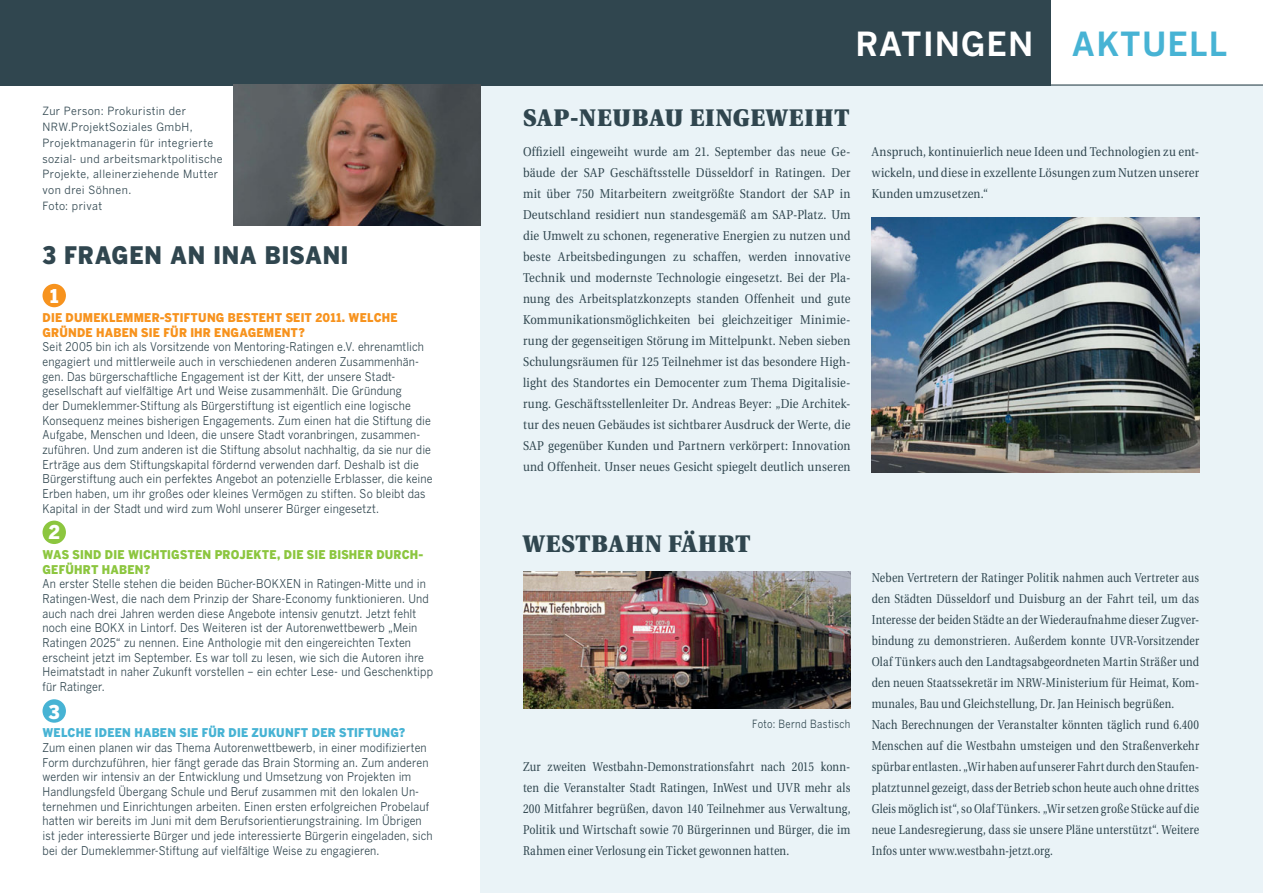
<style>
.page{position:relative;width:1263px;height:893px;background:#fff}
.page>*{position:absolute;margin:0;border:0;box-sizing:border-box;transform-origin:0 0}
.t1{font:700 33px "Benton Gothic";letter-spacing:.03em;color:#fff}
.t2{font:700 33px "Benton Gothic";color:#47b3d4}
.t3{font:900 24px "Utopia";letter-spacing:.04em;color:#30464f;scale:.95 1}
.t4{font:900 24px "Benton Gothic";letter-spacing:.025em;color:#30464f;scale:.95 1}
.t5{font:900 18.9px "Benton Gothic";color:#fff}
.t6{font:12.75px/21px "Utopia";letter-spacing:.015em;color:#30464f;text-align:justify;scale:.88 1}
.t7{font:12.75px/21px "Utopia";letter-spacing:.015em;color:#30464f;scale:.83 1}
.t8{font:12.75px/21px "Utopia";letter-spacing:.015em;color:#30464f;text-align:justify;scale:.84 1}
.t9{font:12px/14.7px "Benton Gothic";letter-spacing:.01em;color:#30464f;scale:.89 1}
.t10{font:900 12px/14.7px "Benton Gothic";letter-spacing:.02em;color:#f7931e;scale:.95 1}
.t11{font:900 12px/14.7px "Benton Gothic";letter-spacing:.02em;color:#8cc63f;scale:.95 1}
.t12{font:900 12px "Benton Gothic";letter-spacing:.02em;color:#47b3d4;scale:.95 1}
.t13{font:11.25px/15.8px "Benton Gothic";letter-spacing:.035em;color:#30464f;scale:.95 1}
.t14{font:11.25px "Benton Gothic";letter-spacing:.035em;color:#30464f;scale:.85 1}
.s1{color:#47b3d4}
</style>
<div class="page">
<div style="left:480px;top:85px;width:783px;height:808px;background:#eaf3f7"></div>
<div style="left:0;top:0;width:1050px;height:85px;background:#30464f"></div>
<div style="left:43px;top:284px;width:23px;height:23px;background:#f7931e;border-radius:50%"></div>
<div style="left:43px;top:521px;width:23px;height:23px;background:#8cc63f;border-radius:50%"></div>
<div style="left:43px;top:699px;width:23px;height:24px;background:#47b3d4;border-radius:50%"></div>
<hr style="left:0;top:84px;width:1263px;height:2px;background:#30464f">
<img style="left:234px;top:84px;width:246px;height:141px">
<img style="left:872px;top:218px;width:327px;height:254px">
<img style="left:523px;top:572px;width:327px;height:136px">
<p class="t13" style="left:43px;top:103px;width:191px">Zur Person: Prokuristin der<br>NRW.ProjektSoziales GmbH ,<br>Projektmanagerin für integrierte sozial- und arbeitsmarktpolitische<br>Projekte, alleinerziehende M utter von drei Söhnen.<br>Foto: privat</p>
<h2 class="t4" style="left:43px;top:240px;width:91px">3 FRAGEN</h2>
<h2 class="t4" style="left:170px;top:240px;width:186px">AN INA BI SANI</h2>
<h3 class="t5" style="left:50px;top:284px;width:10px">1</h3>
<p class="t10" style="left:43px;top:310px;width:375px">DI E DUMEKLEMMER-STI FTUNG BESTEHT SEIT 2011. WELCHE<br>GRÜNDE HABEN SI E FÜR IHR ENGAGEMENT?</p>
<p class="t9" style="left:43px;top:339px;width:440px">Seit 2005 bin ich als Vorsitzende von Mentoring-Ratingen e.V. ehrenamtlich engagiert und mittlerweile auch in verschiedenen anderen Zusammenhän&shy;gen. Das bürgerschaftliche Engagement ist der Kitt, der unsere Stadt&shy;gesellschaft auf vielfältige Art und Weise zusammenhält. D ie Gründung<br>der Dumeklemmer-Stiftung als Bürgerstiftung ist eigentlich eine logische Konsequenz meines bisherigen Engagements. Zum einen hat die Stiftung die Aufgabe, Menschen und Ideen, die unsere Stadt voranbringen, zusammen&shy;zuführen. Und zum anderen ist die Stiftung absolut nachhaltig, da sie nur die Erträge aus dem Stiftungskapital fördernd verwenden darf. Deshalb ist die Bürgerstiftung auch ein perfektes Angebot an potenzielle Erblasser, die keine Erben haben, um ihr großes oder kleines Vermögen zu stiften. So bleibt das Kapital in der Stadt und wird zum Wohl unserer Bürger eingesetzt.</p>
<h3 class="t5" style="left:48px;top:521px;width:13px">2</h3>
<p class="t11" style="left:43px;top:547px;width:402px">WAS SIND DIE WI CHTIGSTEN PROJEKTE, DIE SI E BISHER DURCH-<br>GEFÜHRT HABEN?</p>
<p class="t9" style="left:43px;top:576px;width:440px">An erster Stelle stehen die beiden Bücher-BOKXEN in Ratingen-M itte und in Ratingen-West, die nach dem Prinzip der Share-Economy funktionieren. Und auch nach drei Jahren werden diese Angebote intensiv genutzt. Jetzt fehlt noch eine BOKX in Lintorf. Des Weiteren ist der Autorenwettbewerb „M ein Ratingen 2025“ zu nennen. Eine Anthologie mit den eingereichten Texten erscheint jetzt im September. Es war toll zu lesen, wie sich die Autoren ihre Heimatstadt in naher Zukunft vorstellen – ein echter Lese- und Geschenktipp für Ratinger.</p>
<h3 class="t5" style="left:49px;top:700px;width:13px">3</h3>
<p class="t12" style="left:43px;top:725px;width:316px">WELCHE IDEEN HABEN SI E FÜR DIE ZUKUNFT DER STI</p>
<p class="t12" style="left:358px;top:725px;width:51px">FTUNG?</p>
<p class="t9" style="left:43px;top:740px;width:440px">Zum einen planen wir das Thema Autorenwettbewerb, in einer modifizierten Form durchzuführen, hier fängt gerade das Brain Storming an. Zum anderen werden wir intensiv an der Entwicklung und Umsetzung von Projekten im Handlungsfeld Übergang Schule und Beruf zusammen mit den lokalen Un&shy;ternehmen und Einrichtungen arbeiten. Einen ersten erfolgreichen Probelauf hatten wir bereits im Juni mit dem Berufsorientierungstraining. I m Übrigen ist jeder interessierte Bürger und jede interessierte Bürgerin eingeladen, sich bei der Dumeklemmer-Stiftung auf vielfältige Weise zu engagieren.</p>
<h1 class="t1" style="left:855px;top:23px;width:264px">RATINGEN <span class="s1">AKTUE</span></h1>
<h1 class="t2" style="left:1189px;top:23px;width:40px">LL</h1>
<h2 class="t3" style="left:523px;top:104px;width:345px">SAP-NEUBAU EINGEWEIHT</h2>
<p class="t6" style="left:523px;top:142px;width:374px">Offiziell eingeweiht wurde am 21. September das neue Ge&shy;bäude der SAP Geschäftsstelle Düsseldorf in Ratingen. Der mit über 750 Mitarbeitern zweitgrößte Standort der SAP in Deutschland residiert nun standesgemäß am SAP-Platz. Um die Umwelt zu schonen, regenerative Energien zu nutzen und beste Arbeitsbedingungen zu schaffen, werden innovative Technik und modernste Technologie eingesetzt. Bei der Pla&shy;nung des Arbeitsplatzkonzepts standen Offenheit und gute Kommunikationsmöglichkeiten bei gleichzeitiger Minimie&shy;rung der gegenseitigen Störung im Mittelpunkt. Neben sieben Schulungsräumen für 125 Teilnehmer ist das besondere High&shy;light des Standortes ein Democenter zum Thema Digitalisie&shy;rung. Geschäftsstellenleiter Dr. Andreas Beyer: „Die Architek&shy;tur des neuen Gebäudes ist sichtbarer Ausdruck der Werte, die SAP gegenüber Kunden und Partnern verkörpert: Innovation und Offenheit. Unser neues Gesicht spiegelt deutlich unseren</p>
<p class="t6" style="left:872px;top:142px;width:374px">Anspruch, kontinuierlich neue Ideen und Technologien zu ent&shy;wickeln, und diese in exzellente Lösungen zum Nutzen unserer Kunden umzusetzen.“</p>
<h2 class="t3" style="left:523px;top:530px;width:241px">WESTBAHN FÄHRT</h2>
<p class="t14" style="left:752px;top:718px;width:117px">Foto: Bernd Bastisch</p>
<p class="t8" style="left:523px;top:756px;width:391px">Zur zweiten Westbahn-Demonstrationsfahrt nach 2015 konn&shy;ten die Veranstalter Stadt Ratingen, InWest und UVR mehr als 200 Mitfahrer begrüßen, davon 140 Teilnehmer aus Verwaltung, Politik und Wirtschaft sowie 70 Bürgerinnen und Bürger, die im Rahmen einer Verlosung ein Ticket gewonnen hatten.</p>
<p class="t7" style="left:872px;top:567px;width:396px">Neben Vertretern der Ratinger Politik nahmen auch Vertreter aus den Städten Düsseldorf und Duisburg an der Fahrt teil, um das Interesse der beiden Städte an der Wiederaufnahme dieser Zugver&shy;bindung zu demonstrieren. Außerdem konnte UVR-Vorsitzender Olaf Tünkers auch den Landtagsabgeordneten Martin Sträßer und den neuen Staatssekretär im NRW-Ministerium für Heimat, Kom&shy;munales, Bau und Gleichstellung, Dr. Jan Heinisch begrüßen.<br>Nach Berechnungen der Veranstalter könnten täglich rund 6.400<br>Menschen auf die Westbahn umsteigen und den Straßenverkehr spürbar entlasten. „Wir haben auf unserer Fahrt durch den Staufen&shy;platztunnel gezeigt, dass der Betrieb schon heute auch ohne drittes Gleis möglich ist“, so Olaf Tünkers. „Wir setzen große Stücke auf die neue Landesregierung, dass sie unsere Pläne unterstützt“. Weitere Infos unter www.westbahn-jetzt.org.</p>
</div>
